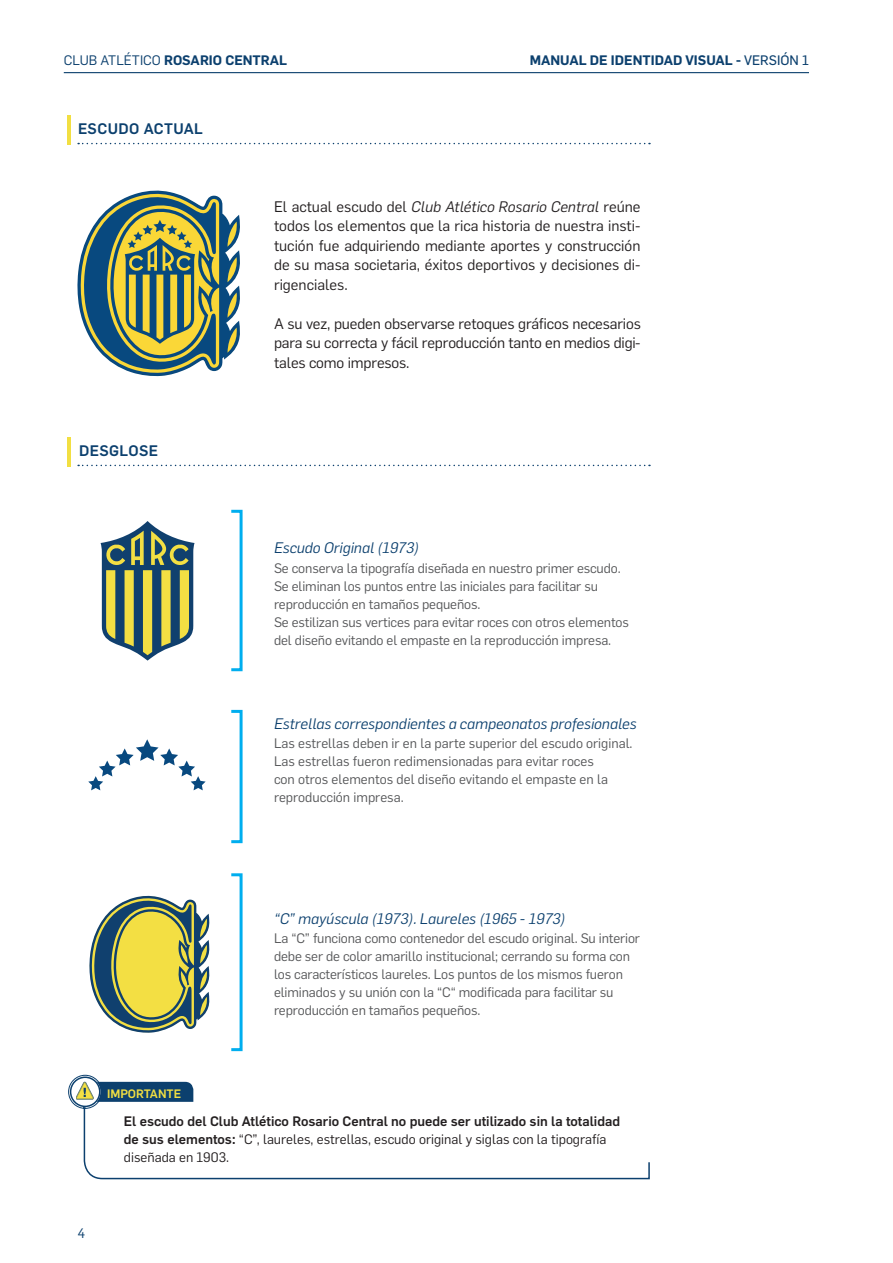
<style>
.page{position:relative;width:893px;height:1263px;background:#fff}
.page>*{position:absolute;margin:0;border:0;box-sizing:border-box;transform-origin:0 0}
.t1{font:15px/19.5px "Flama";letter-spacing:-.01em;color:#231f20;text-align:justify}
.t2{font:italic 15px "Flama";color:#0c406e}
.t3{font:500 15px "Flama";letter-spacing:.025em;color:#0c406e}
.t4{font:13.5px/18px "Flama";letter-spacing:-.01em;color:#57585a}
.t5{font:500 13.5px/18px "Flama";color:#231f20}
.t6{font:600 13.5px "Flama";color:#0c406e}
.t7{font:13.5px "Flama";color:#0c406e}
.t8{font:500 12px "Flama";color:#f2df42}
.s1{font-weight:400}
.s2{font-family:"Flama Basic";font-weight:400}
.s3{font-style:italic}
</style>
<div class="page">
<hr style="left:64px;top:72px;width:745px;height:1px;background:#0c406e">
<svg style="left:83px;top:1102px;width:567px;height:78px"></svg>
<svg style="left:89px;top:895px;width:121px;height:138px"></svg>
<div style="left:230px;top:510px;width:13px;height:161px;border:3px solid #00aeef"></div>
<div style="left:230px;top:873px;width:13px;height:178px;border:3px solid #00aeef"></div>
<div style="left:230px;top:710px;width:13px;height:133px;border:3px solid #00aeef"></div>
<svg style="left:101px;top:521px;width:94px;height:140px"></svg>
<svg style="left:88px;top:739px;width:118px;height:51px"></svg>
<svg style="left:78px;top:143px;width:572px;height:1px"></svg>
<svg style="left:78px;top:465px;width:572px;height:1px"></svg>
<hr style="left:67px;top:115px;width:4px;height:29px;background:#f2df42">
<hr style="left:67px;top:437px;width:4px;height:29px;background:#f2df42">
<svg style="left:70px;top:1076px;width:30px;height:31px"></svg>
<div style="left:68px;top:1075px;width:34px;height:34px;border:1px solid #0c406e;border-radius:50%"></div>
<div style="left:70px;top:1076px;width:30px;height:31px;border:2px solid #0c406e;border-radius:50%"></div>
<svg style="left:76px;top:1081px;width:118px;height:21px"></svg>
<svg style="left:77px;top:190px;width:163px;height:187px"></svg>
<p class="t6" style="left:64px;top:51px;width:225px"><span class="s1">CLUB ATLÉTICO</span> ROSARIO CENTRAL</p>
<p class="t6" style="left:530px;top:51px;width:281px">MANUAL DE IDENTIDAD VISUAL - <span class="s2">VERSIÓN 1</span></p>
<p class="t3" style="left:78px;top:118px;width:126px">ESCUDO ACTUAL</p>
<p class="t3" style="left:79px;top:439px;width:80px">DESGLOSE</p>
<p class="t8" style="left:107px;top:1084px;width:76px">IMPORTANTE</p>
<p class="t1" style="left:274px;top:196px;width:368px">El actual escudo del <span class="s3">Club Atlético Rosario Central</span> reúne todos los elementos que la rica historia de nuestra insti&shy;tución fue adquiriendo mediante aportes y construcción de su masa societaria, éxitos deportivos y decisiones di&shy;rigenciales.</p>
<p class="t1" style="left:274px;top:313px;width:368px">A su vez, pueden observarse retoques gráficos necesarios para su correcta y fácil reproducción tanto en medios digi&shy;tales como impresos.</p>
<p class="t2" style="left:274px;top:538px;width:146px">Escudo Original (1973)</p>
<p class="t4" style="left:274px;top:558px;width:356px">Se conserva la tipografía diseñada en nuestro primer escudo.<br>Se eliminan los puntos entre las iniciales para facilitar su reproducción en tamaños pequeños.<br>Se estilizan sus vertices para evitar roces con otros elementos del diseño evitando el empaste en la reproducción impresa.</p>
<p class="t2" style="left:274px;top:713px;width:364px">Estrellas correspondientes a campeonatos profesionales</p>
<p class="t4" style="left:274px;top:733px;width:360px">Las estrellas deben ir en la parte superior del escudo original.<br>Las estrellas fueron redimensionadas para evitar roces<br>con otros elementos del diseño evitando el empaste en la reproducción impresa.</p>
<p class="t2" style="left:274px;top:908px;width:293px">“C” mayúscula (1973). Laureles (1965 - 1973)</p>
<p class="t4" style="left:274px;top:928px;width:367px">La “C” funciona como contenedor del escudo original. Su interior debe ser de color amarillo institucional; cerrando su forma con los característicos laureles. Los puntos de los mismos fueron eliminados y su unión con la “C“ modificada para facilitar su reproducción en tamaños pequeños.</p>
<p class="t7" style="left:78px;top:1223px;width:9px">4</p>
<p class="t5" style="left:124px;top:1111px;width:498px">El escudo del Club Atlético Rosario Central no puede ser utilizado sin la totalidad de sus elementos: <span class="s1">“C”, laureles, estrellas, escudo original y siglas con la tipografía diseñada en 1903.</span></p>
</div>
